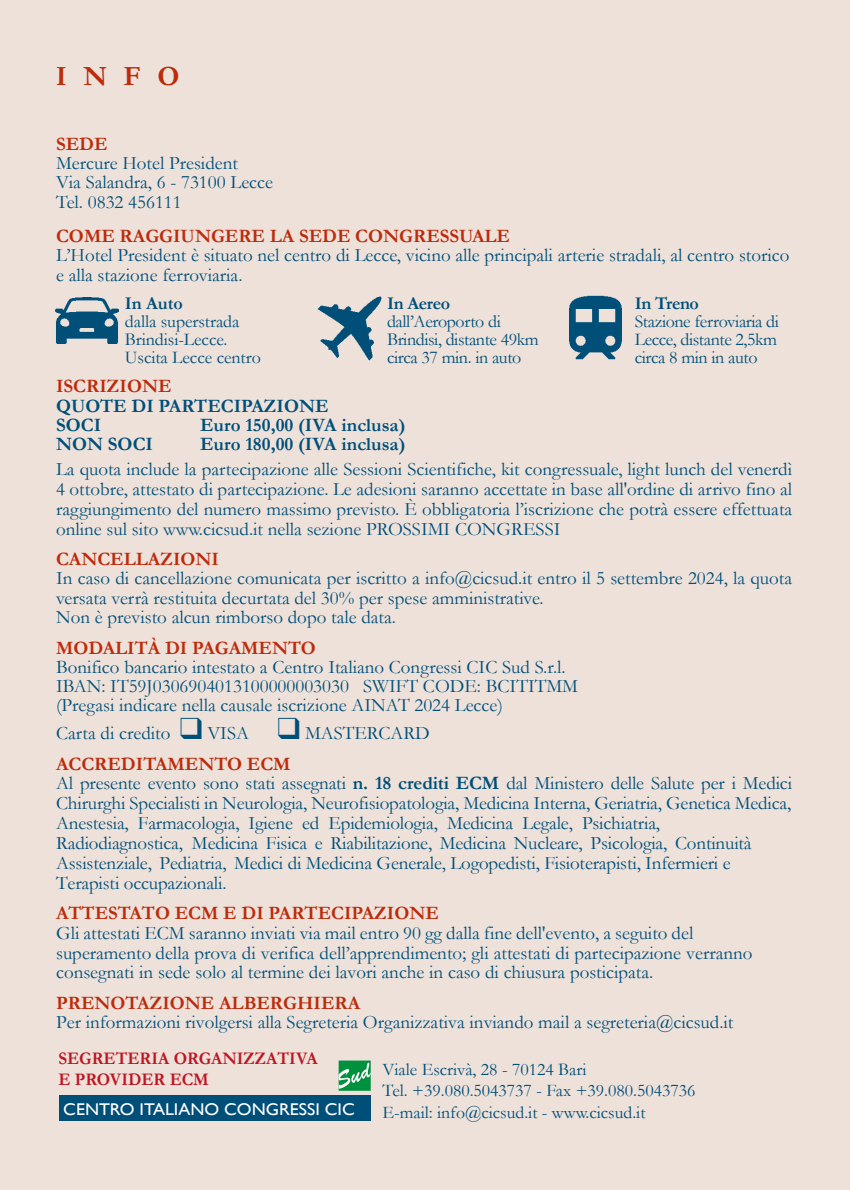
<style>
.page{position:relative;width:850px;height:1190px;background:#ede1da}
.page>*{position:absolute;margin:0;border:0;box-sizing:border-box;transform-origin:0 0}
.t1{font:700 28px "Garamond";color:#bd2b0b}
.t2{font:19px/19.8px "Garamond";color:#004f79}
.t3{font:700 19px "Garamond";color:#bd2b0b}
.t4{font:700 19px/19.2px "Garamond";color:#004f79}
.t5{font:18px/18px "Garamond";letter-spacing:-.02em;color:#004f79}
.t6{font:700 18px "Garamond";letter-spacing:-.02em;color:#004f79}
.t7{font:17.8px/21.4px "Garamond";color:#004f79}
.t8{font:700 17.8px/21.4px "Garamond";color:#be1622;scale:.96 1}
.t9{font:17px "Gill Sans";color:#fff;scale:1.06 1}
.s1{font-weight:700;color:#bd2b0b}
.s2{font-weight:700}
</style>
<div class="page">
<div style="left:59px;top:1096px;width:312px;height:25px;background:#004f79"></div>
<div style="left:339px;top:1061px;width:32px;height:30px;background:#00913f"></div>
<svg style="left:339px;top:1063px;width:32px;height:26px"></svg>
<img style="left:56px;top:298px;width:62px;height:46px">
<img style="left:296px;top:296px;width:106px;height:64px">
<img style="left:556px;top:290px;width:79px;height:78px">
<h1 class="t1" style="left:56px;top:57px;width:125px">INFO</h1>
<p class="t3" style="left:56px;top:131px;width:53px">SEDE</p>
<p class="t2" style="left:56px;top:153px;width:218px;line-height:19.2px">Mercure Hotel President<br>Via Salandra, 6 - 73100 Lecce<br>Tel. 0832 456111</p>
<p class="t3" style="left:56px;top:223px;width:455px">COME RAGGIUNGERE LA SEDE CONGRESSUALE</p>
<p class="t2" style="left:56px;top:245px;width:735px">L’Hotel President è situato nel centro di Lecce, vicino alle principali arterie stradali, al centro storico e alla stazione ferroviaria.</p>
<p class="t6" style="left:125px;top:291px;width:59px">In Auto</p>
<p class="t5" style="left:125px;top:312px;width:138px">dalla superstrada<br>Brindisi-Lecce.<br>Uscita Lecce centro</p>
<p class="t6" style="left:387px;top:291px;width:65px">In Aereo</p>
<p class="t5" style="left:387px;top:312px;width:153px">dall’Aeroporto di<br>Brindisi, distante 49km circa 37 min. in auto</p>
<p class="t3" style="left:56px;top:374px;width:117px">ISCRIZIONE</p>
<p class="t4" style="left:56px;top:396px;width:274px">QUOTE DI PARTECIPAZIONE<br>SOCI</p>
<p class="t4" style="left:200px;top:415px;width:207px">Euro 150,00 (IVA inclusa)</p>
<p class="t6" style="left:635px;top:291px;width:66px">In Treno</p>
<p class="t5" style="left:635px;top:312px;width:146px;text-align:justify">Stazione ferroviaria di Lecce, distante 2,5km circa 8 min in auto</p>
<p class="t4" style="left:56px;top:435px;width:98px">NON SOCI</p>
<p class="t4" style="left:200px;top:435px;width:207px">Euro 180,00 (IVA inclusa)</p>
<p class="t2" style="left:56px;top:458px;width:738px;text-align:justify">La quota include la partecipazione alle Sessioni Scientifiche, kit congressuale, light lunch del venerdì 4 ottobre, attestato di partecipazione. Le adesioni saranno accettate in base all'ordine di arrivo fino al raggiungimento del numero massimo previsto. È obbligatoria l’iscrizione che potrà essere effettuata online sul sito www.cicsud.it nella sezione PROSSIMI CONGRESSI</p>
<p class="t3" style="left:56px;top:546px;width:165px">CANCELLAZIONI</p>
<p class="t2" style="left:56px;top:568px;width:737px">In caso di cancellazione comunicata per iscritto a info@cicsud.it entro il 5 settembre 2024, la quota versata verrà restituita decurtata del 30% per spese amministrative.<br>Non è previsto alcun rimborso dopo tale data.</p>
<p class="t3" style="left:56px;top:635px;width:261px">MODALITÀ DI PAGAMENTO</p>
<p class="t2" style="left:56px;top:657px;width:524px;line-height:19.2px">Bonifico bancario intestato a Centro Italiano Congressi CIC Sud S.r.l.<br>IBAN: IT59J0306904013100000003030 SWIFT CODE: BCITITMM (Pregasi indicare nella causale iscrizione AINAT 2024 Lecce)</p>
<p class="t2" style="left:56px;top:718px;width:375px;line-height:30.4px">Carta di credito ❑ VISA ❑ MASTERCARD<br><span class="s1">ACCREDITAMENTO ECM</span></p>
<p class="t2" style="left:56px;top:773px;width:737px">Al presente evento sono stati assegnati <span class="s2">n. 18 crediti ECM</span> dal Ministero delle Salute per i Medici Chirurghi Specialisti in Neurologia, Neurofisiopatologia, Medicina Interna, Geriatria, Genetica Medica, Anestesia, Farmacologia, Igiene ed Epidemiologia, Medicina Legale, Psichiatria,<br>Radiodiagnostica, Medicina Fisica e Riabilitazione, Medicina Nucleare, Psicologia, Continuità Assistenziale, Pediatria, Medici di Medicina Generale, Logopedisti, Fisioterapisti, Infermieri e Terapisti occupazionali.</p>
<p class="t3" style="left:56px;top:900px;width:384px">ATTESTATO ECM E DI PARTECIPAZIONE</p>
<p class="t2" style="left:56px;top:923px;width:698px">Gli attestati ECM saranno inviati via mail entro 90 gg dalla fine dell'evento, a seguito del superamento della prova di verifica dell’apprendimento; gli attestati di partecipazione verranno consegnati in sede solo al termine dei lavori anche in caso di chiusura posticipata.</p>
<p class="t3" style="left:56px;top:990px;width:306px">PRENOTAZIONE ALBERGHIERA</p>
<p class="t2" style="left:56px;top:1012px;width:679px">Per informazioni rivolgersi alla Segreteria Organizzativa inviando mail a segreteria@cicsud.it</p>
<p class="t8" style="left:58px;top:1047px;width:272px">SEGRETERIA ORGANIZZATIVA<br>E PROVIDER ECM</p>
<p class="t7" style="left:383px;top:1058px;width:314px">Viale Escrivà, 28 - 70124 Bari<br>Tel. +39.080.5043737 - Fax +39.080.5043736<br>E-mail: info@cicsud.it - www.cicsud.it</p>
<p class="t9" style="left:63px;top:1099px;width:277px">CENTRO ITALIANO CONGRESSI CIC</p>
</div>
